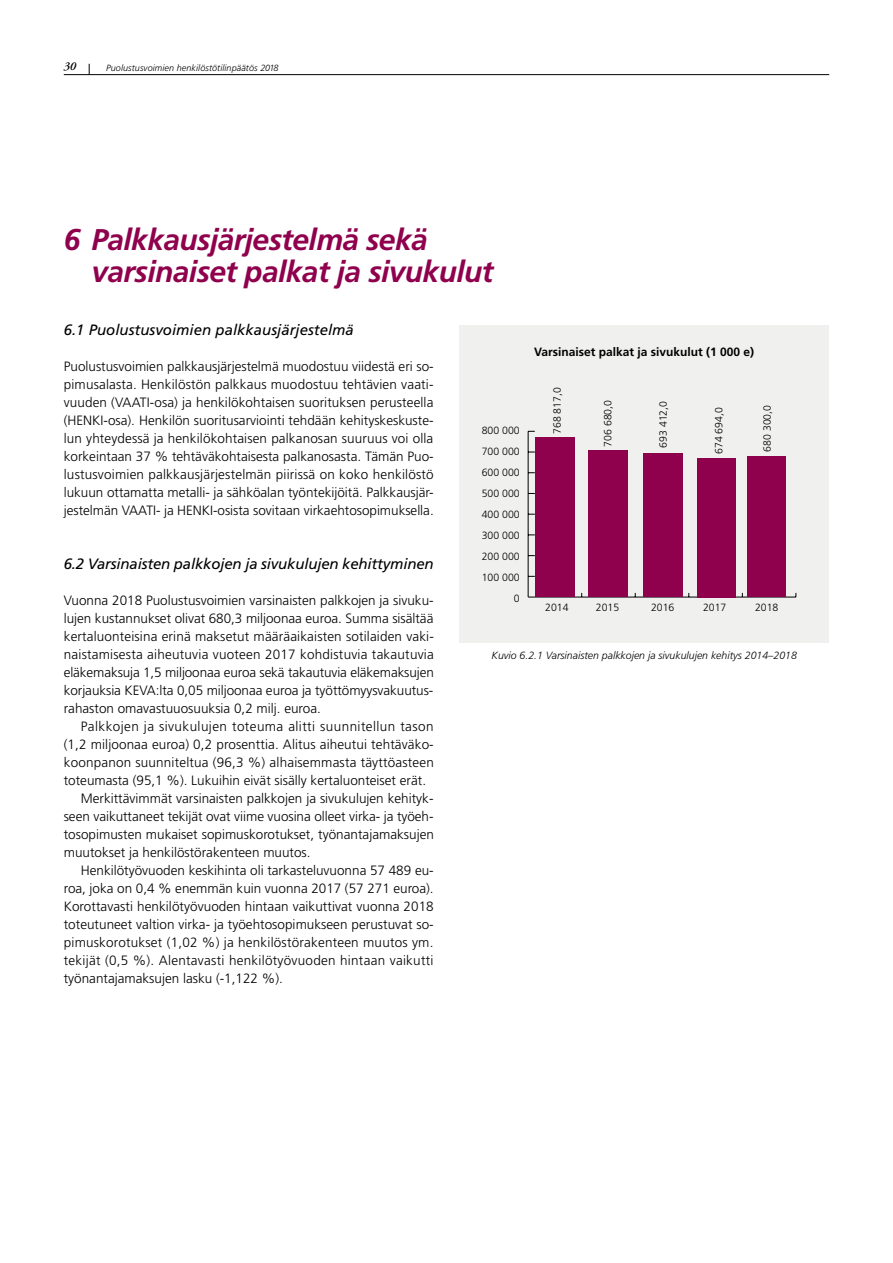
<style>
.page{position:relative;width:893px;height:1263px;background:#fff}
.page>*{position:absolute;margin:0;border:0;box-sizing:border-box;transform-origin:0 0}
.t1{font:italic 700 30px/31.5px "Frutiger LT Pro";letter-spacing:-.02em;color:#8f004d}
.t2{font:italic 15px "Frutiger LT Pro";letter-spacing:-.01em;color:#000}
.t3{font:300 13.5px/18px "Frutiger LT Pro";color:#000;text-align:justify}
.t4{font:300 13.5px "Frutiger LT Pro";letter-spacing:.02em;color:#000}
.t5{font:300 13.5px "Frutiger LT Pro";letter-spacing:.03em;color:#000}
.t6{font:700 12px "Frutiger LT Pro";color:#000}
.t7{font:italic 600 12px "Adobe Garamond Pro";color:#000}
.t8{font:300 10.5px/21px "Frutiger LT Pro";color:#000;text-align:right}
.t9{font:italic 300 10.5px "Frutiger LT Pro";color:#000}
.t10{font:italic 300 9px "Frutiger LT Pro";letter-spacing:.01em;color:#000}
</style>
<div class="page">
<hr style="left:64px;top:74px;width:765px;height:1px;background:#000">
<div style="left:459px;top:326px;width:370px;height:317px;background:#f0f0ef"></div>
<hr style="left:528px;top:597px;width:268px;height:1px;background:#000">
<hr style="left:528px;top:431px;width:1px;height:166px;background:#000">
<div style="left:535px;top:438px;width:39px;height:159px;background:#8f004d"></div>
<div style="left:588px;top:451px;width:40px;height:146px;background:#8f004d"></div>
<div style="left:643px;top:453px;width:39px;height:143px;background:#8f004d"></div>
<div style="left:697px;top:458px;width:39px;height:140px;background:#8f004d"></div>
<div style="left:747px;top:456px;width:39px;height:141px;background:#8f004d"></div>
<p class="t7" style="left:64px;top:60px;width:14px">30</p>
<p class="t10" style="left:106px;top:62px;width:174px">Puolustusvoimien henkilöstötilinpäätös 2018</p>
<h1 class="t1" style="left:91px;top:224px;width:404px;text-indent:-28px">6 Palkkausjärjestelmä sekä varsinaiset palkat ja sivukulut</h1>
<p class="t2" style="left:64px;top:321px;width:292px">6.1 Puolustusvoimien palkkausjärjestelmä</p>
<p class="t3" style="left:64px;top:358px;width:371px">Puolustusvoimien palkkausjärjestelmä muodostuu viidestä eri so&shy;pimusalasta. Henkilöstön palkkaus muodostuu tehtävien vaati&shy;vuuden (VAATI-osa) ja henkilökohtaisen suorituksen perusteella (HENKI-osa). Henkilön suoritusarviointi tehdään kehityskeskuste&shy;lun yhteydessä ja henkilökohtaisen palkanosan suuruus voi olla korkeintaan 37 % tehtäväkohtaisesta palkanosasta. Tämän Puo&shy;lustusvoimien palkkausjärjestelmän piirissä on koko henkilöstö lukuun ottamatta metalli- ja sähköalan työntekijöitä. Palkkausjär&shy;jestelmän VAATI- ja HENKI-osista sovitaan virkaehtosopimuksella.</p>
<p class="t2" style="left:64px;top:555px;width:371px">6.2 Varsinaisten palkkojen ja sivukulujen kehittyminen</p>
<p class="t3" style="left:64px;top:592px;width:372px">Vuonna 2018 Puolustusvoimien varsinaisten palkkojen ja sivuku&shy;lujen kustannukset olivat 680,3 miljoonaa euroa. Summa sisältää kertaluonteisina erinä maksetut määräaikaisten sotilaiden vaki&shy;naistamisesta aiheutuvia vuoteen 2017 kohdistuvia takautuvia eläkemaksuja 1,5 miljoonaa euroa sekä takautuvia eläkemaksujen korjauksia KEVA:lta 0,05 miljoonaa euroa ja työttömyysvakuutus&shy;rahaston omavastuuosuuksia 0,2 milj. euroa.</p>
<p class="t5" style="left:81px;top:719px;width:354px">Palkkojen ja sivukulujen toteuma alitti suunnitellun tason</p>
<p class="t3" style="left:64px;top:736px;width:371px">(1,2 miljoonaa euroa) 0,2 prosenttia. Alitus aiheutui tehtäväko-</p>
<p class="t3" style="left:64px;top:754px;width:372px">koonpanon suunniteltua (96,3 %) alhaisemmasta täyttöasteen</p>
<p class="t3" style="left:64px;top:772px;width:364px">toteumasta (95,1 %). Lukuihin eivät sisälly kertaluonteiset erät.</p>
<p class="t3" style="left:81px;top:790px;width:354px">Merkittävimmät varsinaisten palkkojen ja sivukulujen kehityk-</p>
<p class="t3" style="left:64px;top:808px;width:371px">seen vaikuttaneet tekijät ovat viime vuosina olleet virka- ja työeh-</p>
<p class="t3" style="left:64px;top:826px;width:372px">tosopimusten mukaiset sopimuskorotukset, työnantajamaksujen</p>
<p class="t3" style="left:64px;top:844px;width:248px">muutokset ja henkilöstörakenteen muutos.</p>
<p class="t3" style="left:81px;top:862px;width:354px">Henkilötyövuoden keskihinta oli tarkasteluvuonna 57 489 eu-</p>
<p class="t3" style="left:64px;top:880px;width:371px">roa, joka on 0,4 % enemmän kuin vuonna 2017 (57 271 euroa).</p>
<p class="t3" style="left:64px;top:898px;width:371px">Korottavasti henkilötyövuoden hintaan vaikuttivat vuonna 2018</p>
<p class="t3" style="left:64px;top:916px;width:371px">toteutuneet valtion virka- ja työehtosopimukseen perustuvat so-</p>
<p class="t3" style="left:64px;top:934px;width:371px">pimuskorotukset (1,02 %) ja henkilöstörakenteen muutos ym.</p>
<p class="t4" style="left:64px;top:953px;width:371px">tekijät (0,5 %). Alentavasti henkilötyövuoden hintaan vaikutti</p>
<p class="t3" style="left:64px;top:970px;width:221px">työnantajamaksujen lasku (-1,122 %).</p>
<p class="t6" style="left:534px;top:345px;width:222px">Varsinaiset palkat ja sivukulut (1 000 e)</p>
<p class="t8" style="left:547px;top:434px;width:48px;rotate:-90deg">768 817,0</p>
<p class="t8" style="left:597px;top:447px;width:48px;rotate:-90deg">706 680,0</p>
<p class="t8" style="left:653px;top:448px;width:48px;rotate:-90deg">693 412,0</p>
<p class="t8" style="left:709px;top:454px;width:48px;rotate:-90deg">674 694,0</p>
<p class="t8" style="left:757px;top:452px;width:48px;rotate:-90deg">680 300,0</p>
<p class="t8" style="left:482px;top:420px;width:39px">800 000<br>700 000<br>600 000<br>500 000<br>400 000<br>300 000<br>200 000<br>100 000<br>0</p>
<p class="t8" style="left:545px;top:597px;width:25px">2014</p>
<p class="t8" style="left:596px;top:597px;width:25px">2015</p>
<p class="t8" style="left:651px;top:597px;width:25px">2016</p>
<p class="t8" style="left:703px;top:597px;width:25px">2017</p>
<p class="t8" style="left:755px;top:597px;width:25px">2018</p>
<p class="t9" style="left:492px;top:650px;width:307px">Kuvio 6.2.1 Varsinaisten palkkojen ja sivukulujen kehitys 2014–2018</p>
</div>
